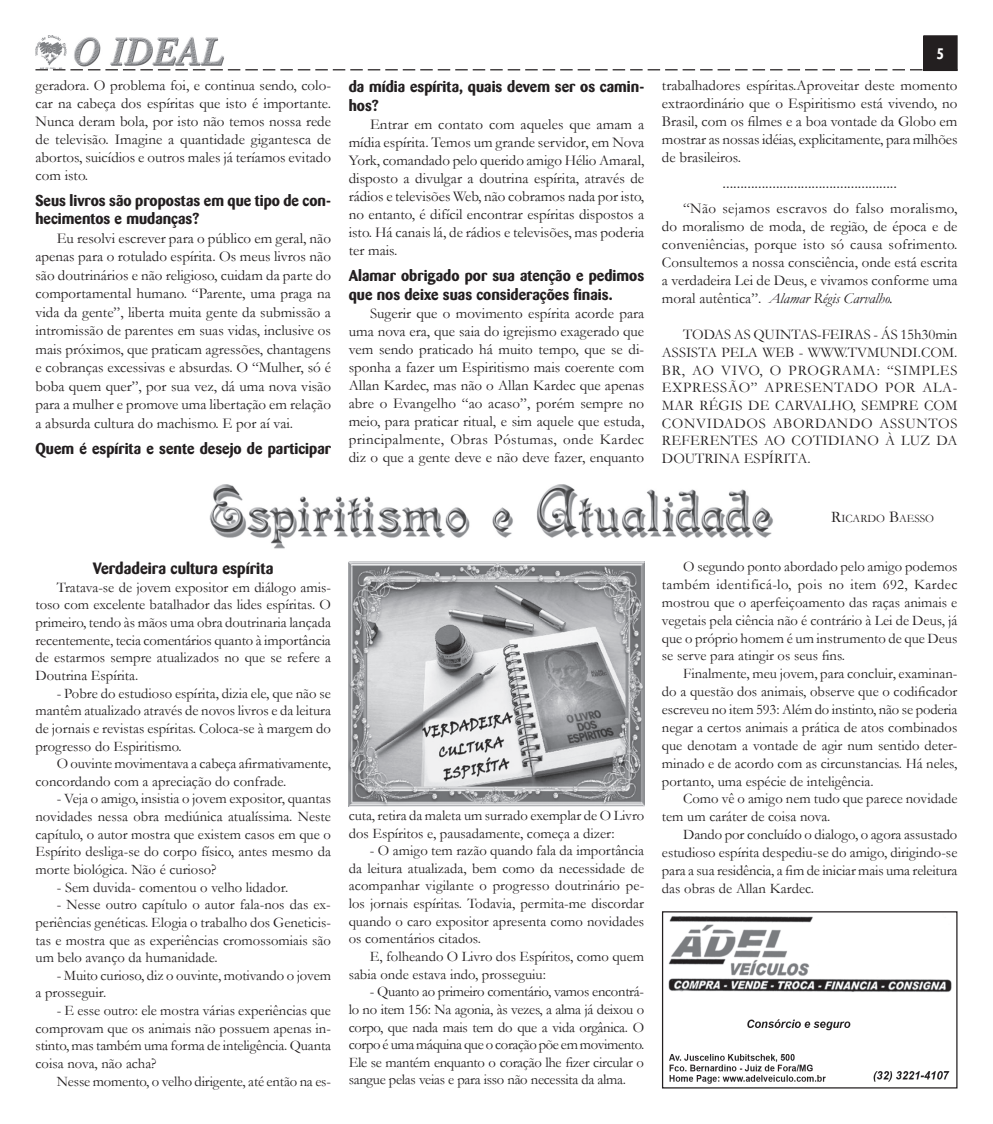
<style>
.page{position:relative;width:993px;height:1124px;background:#fff}
.page>*{position:absolute;margin:0;border:0;box-sizing:border-box;transform-origin:0 0}
.t1{font:700 condensed 17.5px "Tw Cen";color:#fff}
.t2{font:16.25px "Garamond";color:#231f20}
.t3{font:700 16.25px "Barmeno";color:#231f20}
.t4{font:700 15.62px/18.8px "Barmeno";color:#231f20}
.t5{font:15px/18px "Garamond";color:#231f20;text-align:justify}
.t6{font:14.75px/17.8px "Garamond";letter-spacing:.02em;color:#231f20;text-align:justify}
.t7{font:14.62px/17.6px "Garamond";color:#231f20;text-align:justify}
.t8{font:11.38px "Garamond";color:#231f20}
.s1{font-style:italic}
.s2{font-size:16.25px}
</style>
<div class="page">
<div style="left:923px;top:36px;width:33px;height:34px;background:#231f20"></div>
<div style="left:923px;top:35px;width:34px;height:36px;border:1px solid #231f20"></div>
<img style="left:35px;top:35px;width:32px;height:33px">
<svg style="left:35px;top:69px;width:922px;height:1px"></svg>
<img style="left:74px;top:37px;width:150px;height:30px">
<img style="left:663px;top:913px;width:289px;height:173px">
<div style="left:661px;top:911px;width:296px;height:177px;border:1px solid #231f20"></div>
<img style="left:209px;top:484px;width:564px;height:65px">
<img style="left:348px;top:561px;width:296px;height:245px">
<p class="t5" style="left:35px;top:75px;width:297px">geradora. O problema foi, e continua sendo, colo&shy;car na cabeça dos espíritas que isto é importante.<br>Nunca deram bola, por isto não temos nossa rede de televisão. Imagine a quantidade gigantesca de abortos, suicídios e outros males já teríamos evitado com isto.</p>
<p class="t4" style="left:35px;top:191px;width:297px">Seus livros são propostas em que tipo de con&shy;hecimentos e mudanças?</p>
<p class="t5" style="left:35px;top:228px;width:297px;line-height:18.5px;text-indent:21px">Eu resolvi escrever para o público em geral, não apenas para o rotulado espírita. Os meus livros não são doutrinários e não religioso, cuidam da parte do comportamental humano. “Parente, uma praga na vida da gente”, liberta muita gente da submissão a intromissão de parentes em suas vidas, inclusive os mais próximos, que praticam agressões, chantagens e cobranças excessivas e absurdas. O “Mulher, só é boba quem quer”, por sua vez, dá uma nova visão para a mulher e promove uma libertação em relação a absurda cultura do machismo. E por aí vai.</p>
<p class="t4" style="left:35px;top:439px;width:297px">Quem é espírita e sente desejo de participar</p>
<p class="t4" style="left:348px;top:77px;width:297px">da mídia espírita, quais devem ser os camin&shy;hos?</p>
<p class="t5" style="left:348px;top:115px;width:297px;text-indent:21px">Entrar em contato com aqueles que amam a mídia espírita. Temos um grande servidor, em Nova York, comandado pelo querido amigo Hélio Amaral, disposto a divulgar a doutrina espírita, através de rádios e televisões Web, não cobramos nada por isto, no entanto, é difícil encontrar espíritas dispostos a isto. Há canais lá, de rádios e televisões, mas poderia ter mais.</p>
<p class="t4" style="left:348px;top:266px;width:297px">Alamar obrigado por sua atenção e pedimos que nos deixe suas considerações finais.</p>
<p class="t5" style="left:348px;top:303px;width:297px;text-indent:21px">Sugerir que o movimento espírita acorde para uma nova era, que saia do igrejismo exagerado que vem sendo praticado há muito tempo, que se di&shy;sponha a fazer um Espiritismo mais coerente com Allan Kardec, mas não o Allan Kardec que apenas abre o Evangelho “ao acaso”, porém sempre no meio, para praticar ritual, e sim aquele que estuda, principalmente, Obras Póstumas, onde Kardec diz o que a gente deve e não deve fazer, enquanto</p>
<p class="t1" style="left:936px;top:43px;width:9px">5</p>
<p class="t5" style="left:661px;top:75px;width:297px">trabalhadores espíritas.Aproveitar deste momento extraordinário que o Espiritismo está vivendo, no Brasil, com os filmes e a boa vontade da Globo em mostrar as nossas idéias, explicitamente, para milhões de brasileiros.</p>
<p class="t2" style="left:722px;top:172px;width:176px">.................................................</p>
<p class="t5" style="left:661px;top:199px;width:297px;text-indent:21px">“Não sejamos escravos do falso moralismo, do moralismo de moda, de região, de época e de conveniências, porque isto só causa sofrimento.<br>Consultemos a nossa consciência, onde está escrita a verdadeira Lei de Deus, e vivamos conforme uma moral autêntica”. <span class="s1">Alamar Régis Carvalho.</span></p>
<p class="t6" style="left:661px;top:325px;width:297px;text-indent:21px">TODAS AS QUINTAS-FEIRAS - ÁS 15h30min ASSISTA PELA WEB - WWW.TVMUNDI.COM.<br>BR, AO VIVO, O PROGRAMA: “SIMPLES EXPRESSÃO” APRESENTADO POR ALA-MAR RÉGIS DE CARVALHO, SEMPRE COM CONVIDADOS ABORDANDO ASSUNTOS REFERENTES AO COTIDIANO À LUZ DA DOUTRINA ESPÍRITA.</p>
<p class="t3" style="left:93px;top:558px;width:182px">Verdadeira cultura espírita</p>
<p class="t7" style="left:35px;top:578px;width:297px;text-indent:21px">Tratava-se de jovem expositor em diálogo amis&shy;toso com excelente batalhador das lides espíritas. O primeiro, tendo às mãos uma obra doutrinaria lançada recentemente, tecia comentários quanto à importância de estarmos sempre atualizados no que se refere a Doutrina Espírita.</p>
<p class="t7" style="left:35px;top:683px;width:297px;text-indent:21px">- Pobre do estudioso espírita, dizia ele, que não se mantêm atualizado através de novos livros e da leitura de jornais e revistas espíritas. Coloca-se à margem do progresso do Espiritismo.</p>
<p class="t7" style="left:35px;top:754px;width:297px;text-indent:21px">O ouvinte movimentava a cabeça afirmativamente, concordando com a apreciação do confrade.</p>
<p class="t7" style="left:35px;top:789px;width:297px;text-indent:21px">- Veja o amigo, insistia o jovem expositor, quantas novidades nessa obra mediúnica atualíssima. Neste capítulo, o autor mostra que existem casos em que o Espírito desliga-se do corpo físico, antes mesmo da morte biológica. Não é curioso?</p>
<p class="t7" style="left:57px;top:877px;width:233px">- Sem duvida- comentou o velho lidador.</p>
<p class="t7" style="left:35px;top:895px;width:297px;text-indent:21px">- Nesse outro capítulo o autor fala-nos das ex&shy;periências genéticas. Elogia o trabalho dos Geneticis&shy;tas e mostra que as experiências cromossomiais são um belo avanço da humanidade.</p>
<p class="t7" style="left:35px;top:965px;width:297px;text-indent:21px">- Muito curioso, diz o ouvinte, motivando o jovem a prosseguir.</p>
<p class="t7" style="left:35px;top:1001px;width:297px;text-indent:21px">- E esse outro: ele mostra várias experiências que comprovam que os animais não possuem apenas in&shy;stinto, mas também uma forma de inteligência. Quanta coisa nova, não acha?</p>
<p class="t7" style="left:57px;top:1071px;width:276px">Nesse momento, o velho dirigente, até então na es-</p>
<p class="t7" style="left:348px;top:806px;width:297px">cuta, retira da maleta um surrado exemplar de O Livro dos Espíritos e, pausadamente, começa a dizer:</p>
<p class="t7" style="left:348px;top:841px;width:297px;text-indent:21px">- O amigo tem razão quando fala da importância da leitura atualizada, bem como da necessidade de acompanhar vigilante o progresso doutrinário pe&shy;los jornais espíritas. Todavia, permita-me discordar quando o caro expositor apresenta como novidades os comentários citados.</p>
<p class="t7" style="left:348px;top:947px;width:297px;text-indent:21px">E, folheando O Livro dos Espíritos, como quem sabia onde estava indo, prosseguiu:</p>
<p class="t7" style="left:348px;top:982px;width:297px;text-indent:21px">- Quanto ao primeiro comentário, vamos encontrá&shy;lo no item 156: Na agonia, às vezes, a alma já deixou o corpo, que nada mais tem do que a vida orgânica. O corpo é uma máquina que o coração põe em movimento.<br>Ele se mantém enquanto o coração lhe fizer circular o sangue pelas veias e para isso não necessita da alma.</p>
<p class="t8" style="left:830px;top:510px;width:104px"><span class="s2">R</span>ICARDO <span class="s2">B</span>AESSO</p>
<p class="t7" style="left:661px;top:557px;width:297px;text-indent:21px">O segundo ponto abordado pelo amigo podemos também identificá-lo, pois no item 692, Kardec mostrou que o aperfeiçoamento das raças animais e vegetais pela ciência não é contrário à Lei de Deus, já que o próprio homem é um instrumento de que Deus se serve para atingir os seus fins.</p>
<p class="t7" style="left:661px;top:664px;width:297px;text-indent:21px">Finalmente, meu jovem, para concluir, examinan&shy;do a questão dos animais, observe que o codificador escreveu no item 593: Além do instinto, não se poderia negar a certos animais a prática de atos combinados que denotam a vontade de agir num sentido deter&shy;minado e de acordo com as circunstancias. Há neles, portanto, uma espécie de inteligência.</p>
<p class="t7" style="left:661px;top:789px;width:297px;text-indent:21px">Como vê o amigo nem tudo que parece novidade tem um caráter de coisa nova.</p>
<p class="t7" style="left:661px;top:825px;width:297px;text-indent:21px">Dando por concluído o dialogo, o agora assustado estudioso espírita despediu-se do amigo, dirigindo-se para a sua residência, a fim de iniciar mais uma releitura das obras de Allan Kardec.</p>
</div>
